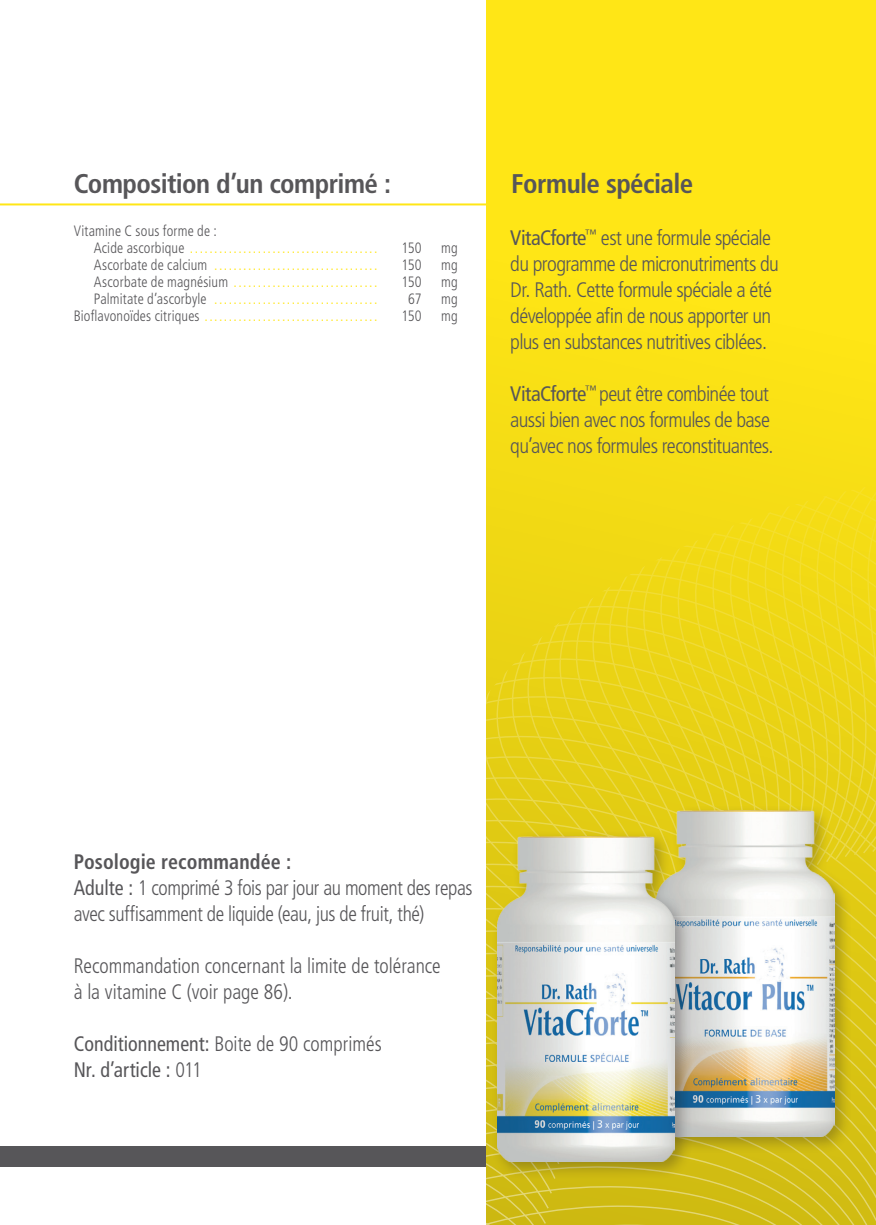
<style>
.page{position:relative;width:876px;height:1225px;background:#fff}
.page>*{position:absolute;margin:0;border:0;box-sizing:border-box;transform-origin:0 0}
.t1{font:700 condensed 27px "Frutiger LT";letter-spacing:-.02em;color:#575659}
.t2{font:300 condensed 21px/26px "Frutiger LT";letter-spacing:-.025em;color:#575659}
.t3{font:300 condensed 21px/26px "Frutiger LT";letter-spacing:-.025em;color:#575659;scale:.95 1}
.t4{font:300 condensed 21px/26px "Frutiger LT";color:#575659;scale:.95 1}
.t5{font:condensed 21px/26px "Frutiger LT";color:#575659;scale:.95 1}
.t6{font:300 condensed 15px/17px "Frutiger LT";letter-spacing:.015em;color:#ffe616;scale:.95 1}
.t7{font:300 condensed 15px "Frutiger LT";letter-spacing:.005em;color:#575659;scale:.95 1}
.s1{color:#575659}
.s2{font-weight:400}
.s3{font-weight:700}
.s4{font-weight:300}
</style>
<div class="page">
<div style="left:0;top:1146px;width:876px;height:21px;background:#575659"></div>
<hr style="left:0;top:203px;width:866px;height:2px;background:#ffe616">
<div style="left:486px;top:0;width:390px;height:1225px;background:#ffe616"></div>
<svg style="left:486px;top:468px;width:390px;height:757px"></svg>
<div style="left:650px;top:804px;width:202px;height:350px;background:#231f20;opacity:.3"></div>
<img style="left:657px;top:811px;width:177px;height:325px">
<div style="left:491px;top:829px;width:202px;height:350px;background:#231f20;opacity:.3"></div>
<img style="left:497px;top:836px;width:178px;height:325px">
<h1 class="t1" style="left:74px;top:168px;width:319px">Composition d’un comprimé :</h1>
<p class="t6" style="left:74px;top:222px;width:321px"><span class="s1">Vitamine C sous forme de :<br>Acide ascorbique</span> .......................................</p>
<p class="t7" style="left:401px;top:239px;width:23px">150</p>
<p class="t7" style="left:441px;top:239px;width:19px">mg</p>
<p class="t6" style="left:74px;top:256px;width:321px"><span class="s1">Ascorbate de calcium</span> ..................................</p>
<p class="t7" style="left:401px;top:256px;width:23px">150</p>
<p class="t7" style="left:441px;top:256px;width:19px">mg</p>
<p class="t6" style="left:74px;top:273px;width:321px"><span class="s1">Ascorbate de magnésium</span> ..............................</p>
<p class="t7" style="left:401px;top:273px;width:23px">150</p>
<p class="t7" style="left:441px;top:273px;width:19px">mg</p>
<p class="t6" style="left:94px;top:290px;width:300px"><span class="s1">Palmitate d’ascorbyle</span> ..................................</p>
<p class="t7" style="left:408px;top:290px;width:16px">67</p>
<p class="t7" style="left:441px;top:290px;width:19px">mg</p>
<p class="t6" style="left:74px;top:307px;width:321px"><span class="s1">Bioflavonoïdes citriques</span> ....................................</p>
<p class="t7" style="left:401px;top:307px;width:23px">150</p>
<p class="t7" style="left:441px;top:307px;width:19px">mg</p>
<h1 class="t1" style="left:511px;top:168px;width:183px">Formule spéciale</h1>
<h2 class="t2" style="left:510px;top:225px;width:270px"><span class="s2">VitaCforte</span><sup>™</sup> est une formule spéciale du programme de micronutriments du Dr. Rath. Cette formule spéciale a été développée afin de nous apporter un plus en substances nutritives ciblées.</h2>
<h2 class="t2" style="left:510px;top:381px;width:265px"><span class="s2">VitaCforte</span><sup>™</sup> peut être combinée tout aussi bien avec nos formules de base qu’avec nos formules reconstituantes.</h2>
<h2 class="t3" style="left:74px;top:849px;width:421px"><span class="s3">Posologie recommandée :<br></span><span class="s2">Adulte :</span> 1 comprimé 3 fois par jour au moment des repas avec suffisamment de liquide (eau, jus de fruit, thé)</h2>
<h2 class="t4" style="left:74px;top:953px;width:388px">Recommandation concernant la limite de tolérance à la vitamine C (voir page 86).</h2>
<h2 class="t5" style="left:74px;top:1031px;width:326px">Conditionnement: <span class="s4">Boite de 90 comprimés<br></span>Nr. d’article : <span class="s4">011</span></h2>
</div>
